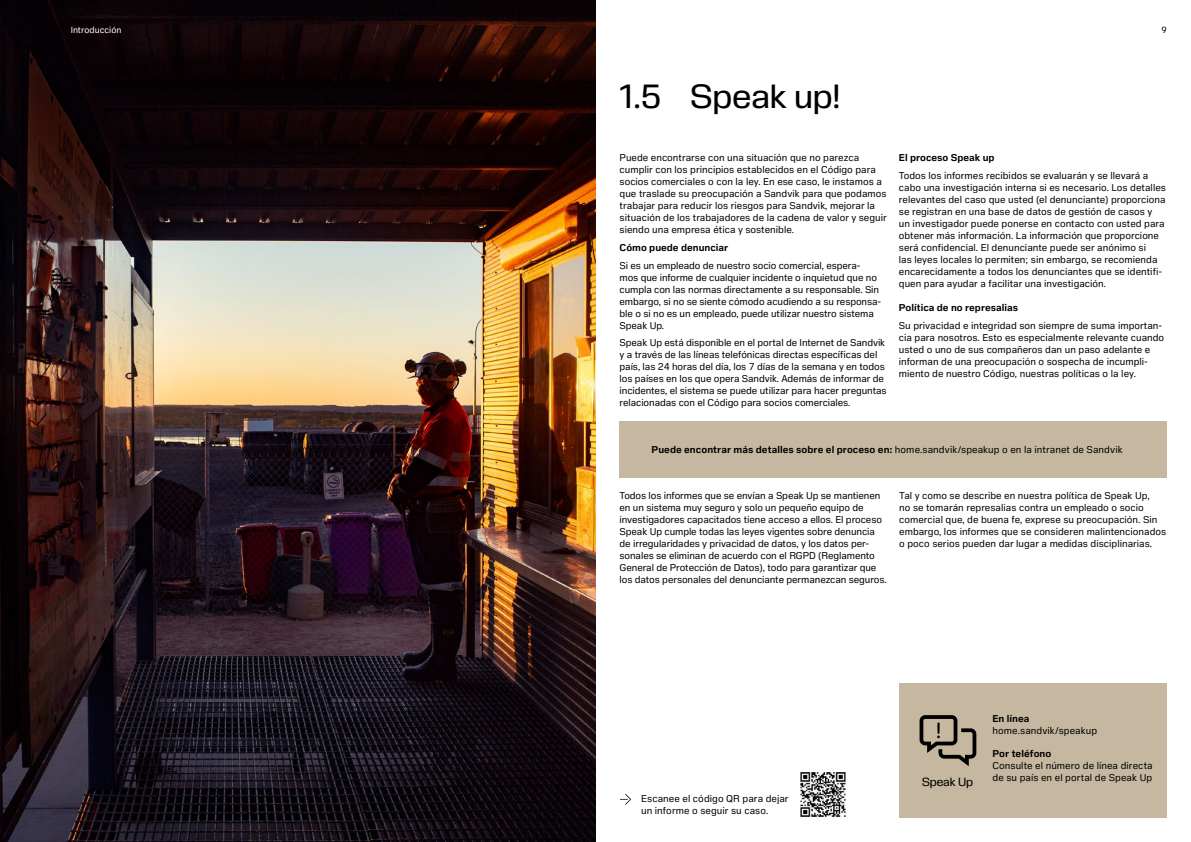
<style>
.page{position:relative;width:1191px;height:842px;background:#fff}
.page>*{position:absolute;margin:0;border:0;box-sizing:border-box;transform-origin:0 0}
.t1{font:34px "Sandvik Sans Headline";letter-spacing:.005em;color:#000}
.t2{font:12px "Sandvik Sans Headline";letter-spacing:-.005em;color:#000}
.t3{font:10px/12px "Sandvik Sans Text";color:#000}
.t4{font:700 10px "Sandvik Sans Text";color:#000}
.t5{font:9px "Sandvik Sans Text";color:#fff}
.t6{font:9px "Sandvik Sans Text";color:#000}
.s1{font-weight:400}
</style>
<div class="page">
<img style="left:0;top:0;width:595px;height:842px">
<div style="left:899px;top:684px;width:267px;height:134px;background:#c6b8a0"></div>
<svg style="left:919px;top:715px;width:57px;height:51px"></svg>
<div style="left:619px;top:421px;width:547px;height:57px;background:#c6b8a0"></div>
<img style="left:800px;top:772px;width:46px;height:45px">
<svg style="left:620px;top:794px;width:11px;height:11px"></svg>
<p class="t5" style="left:71px;top:24px;width:52px">Introducción</p>
<p class="t6" style="left:1161px;top:24px;width:7px">9</p>
<h1 class="t1" style="left:619px;top:77px;width:222px">1.5 Speak up!</h1>
<p class="t3" style="left:619px;top:151px;width:269px">Puede encontrarse con una situación que no parezca cumplir con los principios establecidos en el Código para socios comerciales o con la ley. En ese caso, le instamos a que traslade su preocupación a Sandvik para que podamos trabajar para reducir los riesgos para Sandvik, mejorar la situación de los trabajadores de la cadena de valor y seguir siendo una empresa ética y sostenible.</p>
<p class="t4" style="left:619px;top:241px;width:110px">Cómo puede denunciar</p>
<p class="t3" style="left:619px;top:259px;width:263px">Si es un empleado de nuestro socio comercial, espera&shy;mos que informe de cualquier incidente o inquietud que no cumpla con las normas directamente a su responsable. Sin embargo, si no se siente cómodo acudiendo a su responsa&shy;ble o si no es un empleado, puede utilizar nuestro sistema Speak Up.</p>
<p class="t3" style="left:619px;top:337px;width:269px">Speak Up está disponible en el portal de Internet de Sandvik y a través de las líneas telefónicas directas específicas del país, las 24 horas del día, los 7 días de la semana y en todos los países en los que opera Sandvik. Además de informar de incidentes, el sistema se puede utilizar para hacer preguntas relacionadas con el Código para socios comerciales.</p>
<p class="t4" style="left:899px;top:151px;width:97px">El proceso Speak up</p>
<p class="t3" style="left:899px;top:169px;width:268px">Todos los informes recibidos se evaluarán y se llevará a cabo una investigación interna si es necesario. Los detalles relevantes del caso que usted (el denunciante) proporciona se registran en una base de datos de gestión de casos y un investigador puede ponerse en contacto con usted para obtener más información. La información que proporcione será confidencial. El denunciante puede ser anónimo si<br>las leyes locales lo permiten; sin embargo, se recomienda encarecidamente a todos los denunciantes que se identifi&shy;quen para ayudar a facilitar una investigación.</p>
<p class="t4" style="left:899px;top:301px;width:121px">Política de no represalias</p>
<p class="t3" style="left:899px;top:319px;width:267px">Su privacidad e integridad son siempre de suma importan&shy;cia para nosotros. Esto es especialmente relevante cuando usted o uno de sus compañeros dan un paso adelante e informan de una preocupación o sospecha de incumpli&shy;miento de nuestro Código, nuestras políticas o la ley.</p>
<p class="t4" style="left:651px;top:443px;width:472px">Puede encontrar más detalles sobre el proceso en: <span class="s1">home.sandvik/speakup o en la intranet de Sandvik</span></p>
<p class="t3" style="left:619px;top:489px;width:269px">Todos los informes que se envían a Speak Up se mantienen en un sistema muy seguro y solo un pequeño equipo de investigadores capacitados tiene acceso a ellos. El proceso Speak Up cumple todas las leyes vigentes sobre denuncia de irregularidades y privacidad de datos, y los datos per&shy;sonales se eliminan de acuerdo con el RGPD (Reglamento General de Protección de Datos), todo para garantizar que los datos personales del denunciante permanezcan seguros.</p>
<p class="t3" style="left:899px;top:489px;width:268px">Tal y como se describe en nuestra política de Speak Up,<br>no se tomarán represalias contra un empleado o socio comercial que, de buena fe, exprese su preocupación. Sin embargo, los informes que se consideren malintencionados o poco serios pueden dar lugar a medidas disciplinarias.</p>
<p class="t3" style="left:641px;top:793px;width:149px">Escanee el código QR para dejar un informe o seguir su caso.</p>
<p class="t2" style="left:922px;top:775px;width:53px">Speak Up</p>
<p class="t4" style="left:992px;top:712px;width:39px">En línea</p>
<p class="t3" style="left:992px;top:724px;width:106px">home.sandvik/speakup</p>
<p class="t4" style="left:992px;top:747px;width:60px">Por teléfono</p>
<p class="t3" style="left:992px;top:760px;width:162px">Consulte el número de línea directa de su país en el portal de Speak Up</p>
</div>
